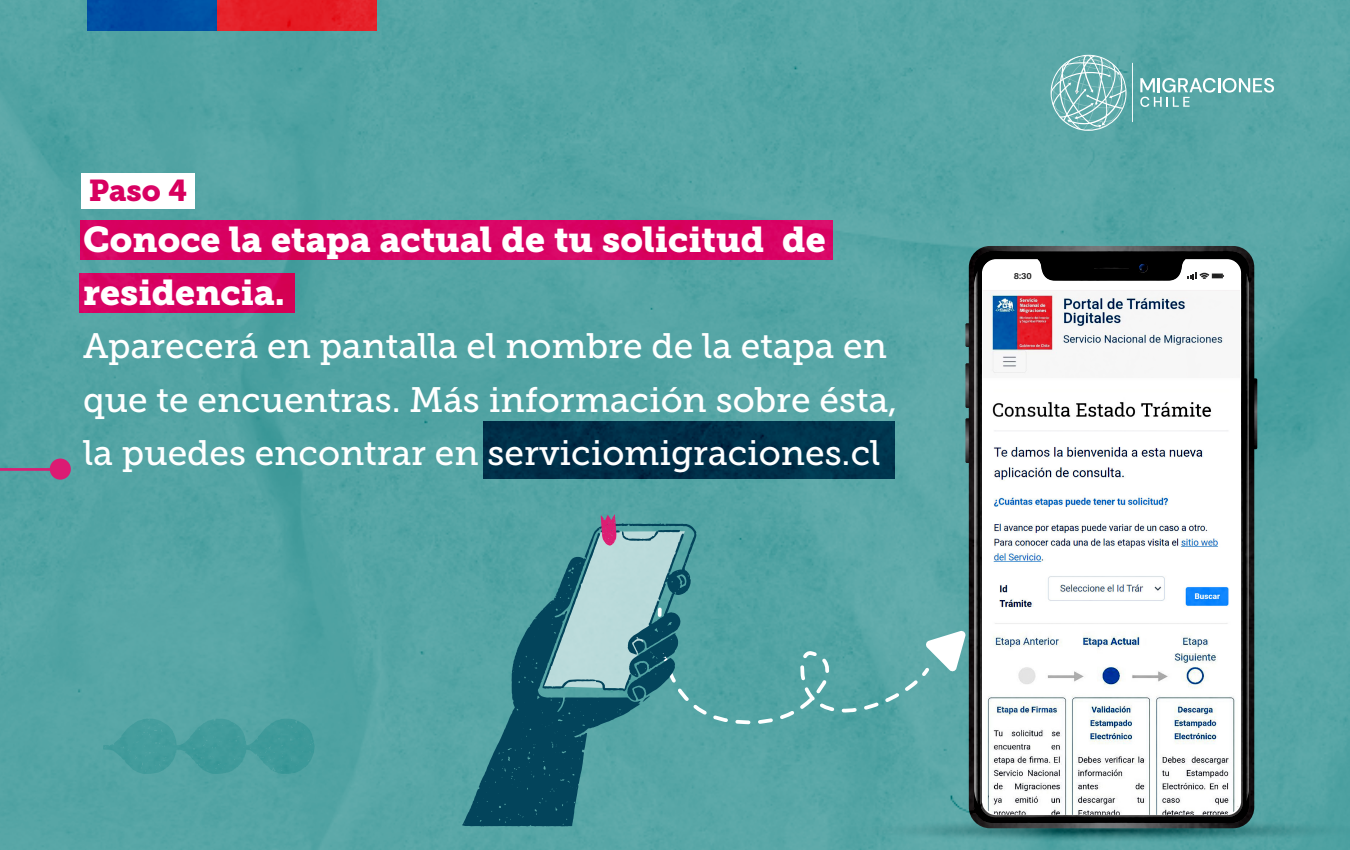
<style>
.page{position:relative;width:1350px;height:850px;background:#fff}
.page>*{position:absolute;margin:0;border:0;box-sizing:border-box;transform-origin:0 0}
.t1{font:35.62px/53.2px "Museo Slab 900";color:#fff}
.t2{font:35.25px/53.2px "Museo Slab 500";color:#fff}
.t3{font:30px "Museo Slab 900";color:#dc1b73}
.t4{font:700 8.55px "Aileron";color:#343434}
</style>
<div class="page">
<img style="left:0;top:0;width:1350px;height:849px">
<hr style="left:1132px;top:63px;width:1px;height:59px;background:#fff">
<svg style="left:1140px;top:78px;width:134px;height:29px;background:#7ebaba"></svg>
<svg style="left:1047px;top:55px;width:84px;height:80px;background:#78b7b7"></svg>
<div style="left:0;top:316px;width:59px;height:154px;background:#53a4a4"></div>
<div style="left:50px;top:458px;width:21px;height:21px;background:#dc1b73;border-radius:50%"></div>
<svg style="left:462px;top:523px;width:80px;height:303px;background:#38838b"></svg>
<svg style="left:542px;top:256px;width:808px;height:585px"></svg>
<p class="t3" style="left:89px;top:173px;width:100px">Paso 4</p>
<p class="t1" style="left:83px;top:213px;width:744px">Conoce la etapa actual de tu solicitud de residencia.</p>
<p class="t2" style="left:83px;top:320px;width:816px">Aparecerá en pantalla el nombre de la etapa en que te encuentras. Más información sobre ésta, la puedes encontrar en serviciomigraciones.cl</p>
<p class="t4" style="left:1014px;top:271px;width:20px">8:30</p>
</div>
